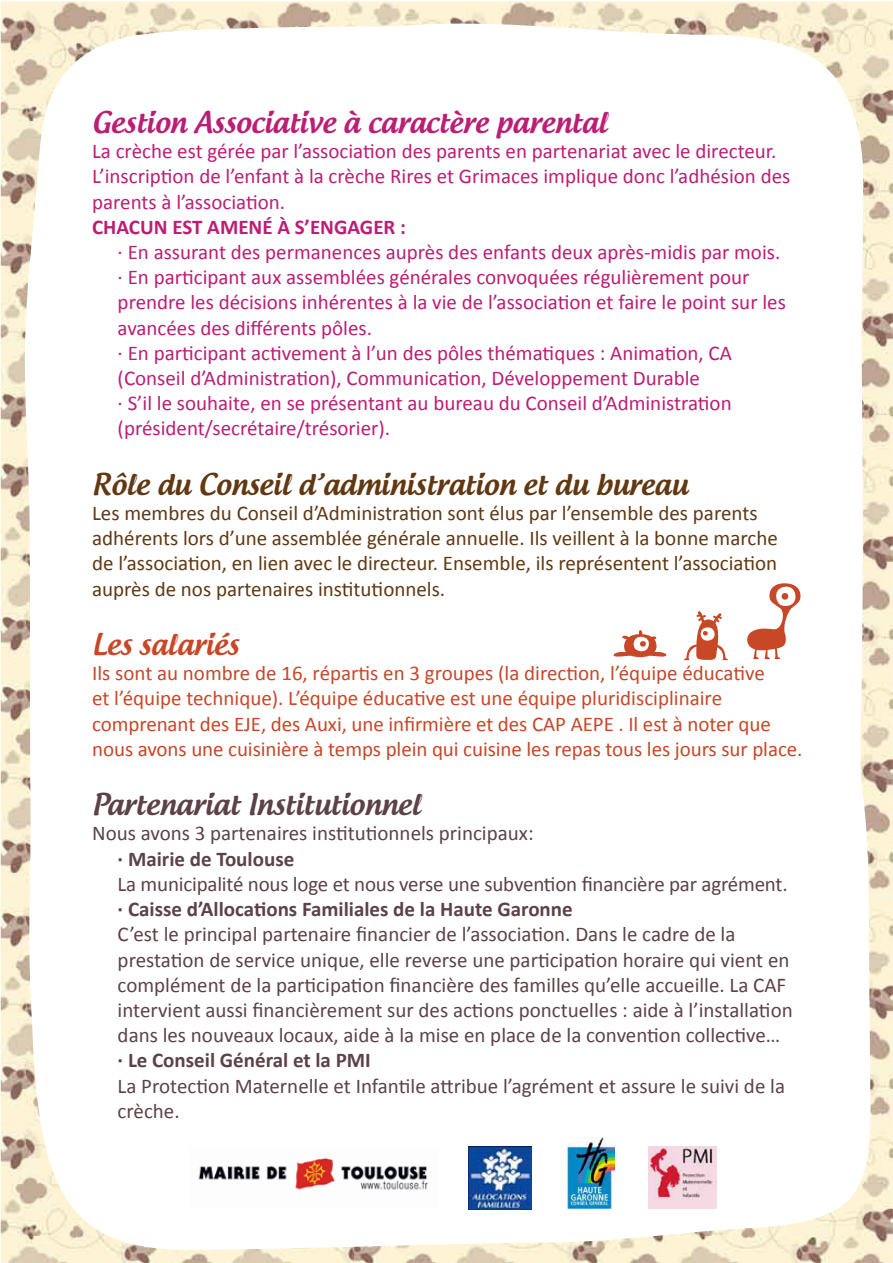
<style>
.page{position:relative;width:893px;height:1263px;background:#fff}
.page>*{position:absolute;margin:0;border:0;box-sizing:border-box;transform-origin:0 0}
.t1{font:500 28.5px "Androgyne";color:#613812}
.t2{font:500 28.5px "Androgyne";color:#bb1e74}
.t3{font:500 28.5px "Androgyne";color:#5c4247}
.t4{font:500 28.5px "Androgyne";color:#c74727}
.t5{font:21px/25.2px "Calibri";color:#bb1e74}
.t6{font:21px/25.2px "Calibri";color:#5c4247}
.t7{font:21px/25.2px "Calibri";letter-spacing:-.005em;color:#c74727}
.t8{font:21px/25.2px "Calibri";color:#613812}
.t9{font:700 21px "Calibri";color:#5c4247}
.t10{font:700 21px "Calibri";color:#bb1e74}
</style>
<div class="page">
<img style="left:1px;top:1px;width:892px;height:1262px">
<p class="t2" style="left:92px;top:104px;width:517px">Gestion Associative à caractère parental</p>
<p class="t5" style="left:92px;top:138px;width:700px">La crèche est gérée par l’association des parents en partenariat avec le directeur.<br>L’inscription de l’enfant à la crèche Rires et Grimaces implique donc l’adhésion des parents à l’association.</p>
<p class="t10" style="left:92px;top:214px;width:315px">CHACUN EST AMENÉ À S’ENGAGER :</p>
<p class="t5" style="left:118px;top:238px;width:664px">· En assurant des permanences auprès des enfants deux après-midis par mois.</p>
<p class="t5" style="left:118px;top:264px;width:670px">· En participant aux assemblées générales convoquées régulièrement pour prendre les décisions inhérentes à la vie de l’association et faire le point sur les avancées des différents pôles.</p>
<p class="t5" style="left:118px;top:339px;width:616px">· En participant activement à l’un des pôles thématiques : Animation, CA (Conseil d’Administration), Communication, Développement Durable</p>
<p class="t5" style="left:118px;top:390px;width:616px">· S’il le souhaite, en se présentant au bureau du Conseil d’Administration (président/secrétaire/trésorier).</p>
<p class="t1" style="left:92px;top:466px;width:597px">Rôle du Conseil d’administration et du bureau</p>
<p class="t8" style="left:92px;top:499px;width:687px">Les membres du Conseil d’Administration sont élus par l’ensemble des parents adhérents lors d’une assemblée générale annuelle. Ils veillent à la bonne marche de l’association, en lien avec le directeur. Ensemble, ils représentent l’association auprès de nos partenaires institutionnels.</p>
<p class="t4" style="left:92px;top:626px;width:148px">Les salariés</p>
<p class="t7" style="left:92px;top:660px;width:712px">Ils sont au nombre de 16, répartis en 3 groupes (la direction, l’équipe éducative<br>et l’équipe technique). L’équipe éducative est une équipe pluridisciplinaire comprenant des EJE, des Auxi, une infirmière et des CAP AEPE . Il est à noter que nous avons une cuisinière à temps plein qui cuisine les repas tous les jours sur place.</p>
<p class="t3" style="left:92px;top:786px;width:330px">Partenariat Institutionnel</p>
<p class="t6" style="left:92px;top:820px;width:443px">Nous avons 3 partenaires institutionnels principaux:</p>
<p class="t9" style="left:118px;top:846px;width:178px">· Mairie de Toulouse</p>
<p class="t6" style="left:118px;top:870px;width:671px">La municipalité nous loge et nous verse une subvention financière par agrément.</p>
<p class="t9" style="left:118px;top:896px;width:457px">· Caisse d’Allocations Familiales de la Haute Garonne</p>
<p class="t6" style="left:118px;top:921px;width:677px">C’est le principal partenaire financier de l’association. Dans le cadre de la prestation de service unique, elle reverse une participation horaire qui vient en complément de la participation financière des familles qu’elle accueille. La CAF intervient aussi financièrement sur des actions ponctuelles : aide à l’installation dans les nouveaux locaux, aide à la mise en place de la convention collective…</p>
<p class="t9" style="left:118px;top:1047px;width:255px">· Le Conseil Général et la PMI</p>
<p class="t6" style="left:118px;top:1072px;width:669px">La Protection Maternelle et Infantile attribue l’agrément et assure le suivi de la crèche.</p>
</div>
